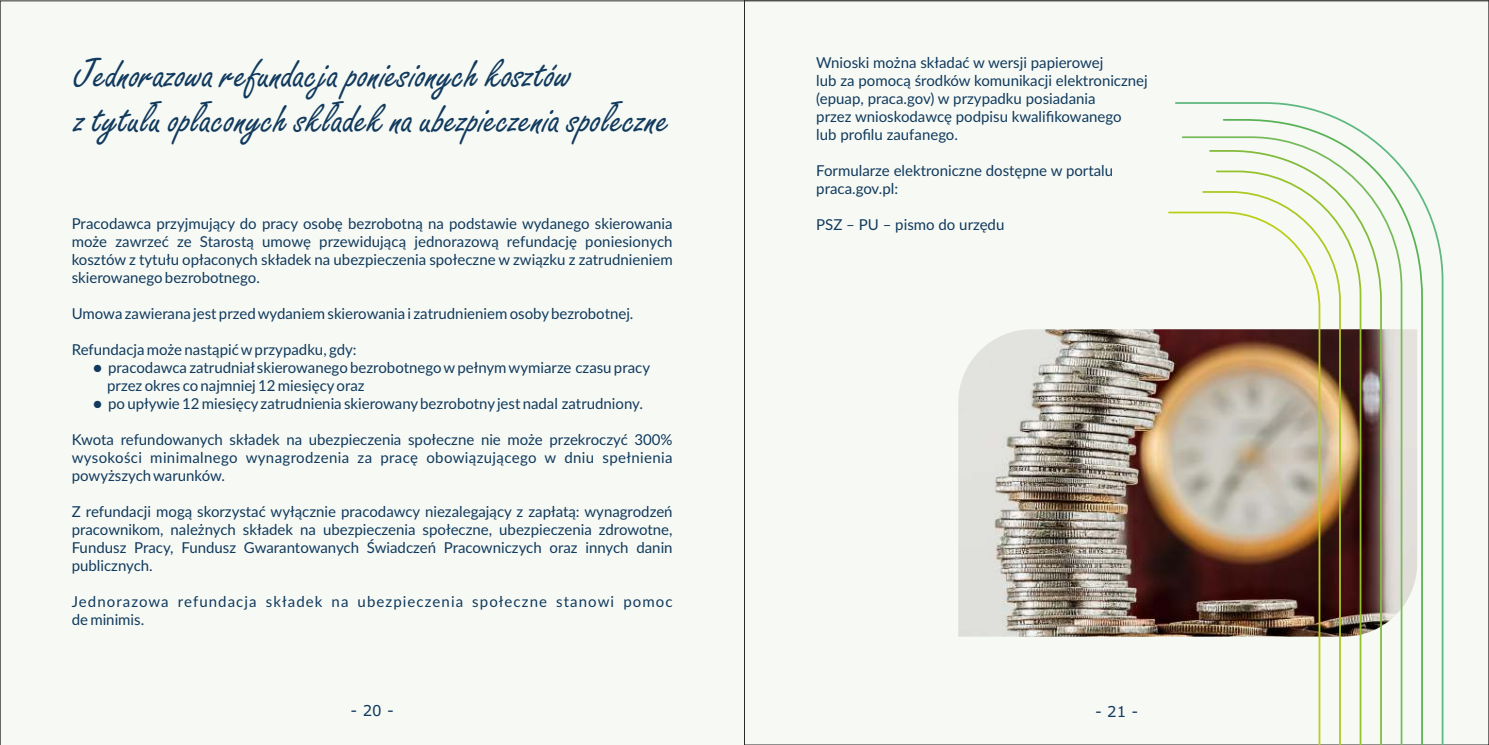
<style>
.page{position:relative;width:1489px;height:745px;background:#fff}
.page>*{position:absolute;margin:0;border:0;box-sizing:border-box;transform-origin:0 0}
.t1{font:42.62px/45.4px "Freeport";color:#113a5e}
.t2{font:15px/18px "Lato";color:#113a5e;text-align:justify}
.t3{font:15px/18px "Lato";letter-spacing:.07em;color:#113a5e}
.t4{font:15px "Verdana";color:#113a5e}
</style>
<div class="page">
<div style="left:0;top:1px;width:1486px;height:743px;background:#f7faf4"></div>
<img style="left:958px;top:329px;width:209px;height:307px">
<svg style="left:1167px;top:210px;width:6px;height:534px"></svg>
<svg style="left:1173px;top:101px;width:271px;height:643px"></svg>
<img style="left:1214px;top:169px;width:148px;height:575px">
<h1 class="t1" style="left:74px;top:56px;width:596px">Jednorazowa refundacja poniesionych kosztów<br>z tytułu opłaconych składek na ubezpieczenia społeczne</h1>
<p class="t2" style="left:72px;top:215px;width:602px">Pracodawca przyjmujący do pracy osobę bezrobotną na podstawie wydanego skierowania może zawrzeć ze Starostą umowę przewidującą jednorazową refundację poniesionych kosztów z tytułu opłaconych składek na ubezpieczenia społeczne w związku z zatrudnieniem skierowanego bezrobotnego.</p>
<p class="t2" style="left:72px;top:305px;width:563px">Umowa zawierana jest przed wydaniem skierowania i zatrudnieniem osobybezrobotnej.</p>
<p class="t2" style="left:72px;top:341px;width:286px">Refundacja może nastąpić wprzypadku, gdy:</p>
<p class="t2" style="left:107px;top:359px;width:544px;text-indent:-14px">● pracodawca zatrudniał skierowanego bezrobotnego wpełnym wymiarze czasu pracy przez okres co najmniej 12 miesięcyoraz</p>
<p class="t2" style="left:93px;top:395px;width:551px">● po upływie 12 miesięcyzatrudnienia skierowanybezrobotnyjest nadal zatrudniony.</p>
<p class="t2" style="left:72px;top:431px;width:602px">Kwota refundowanych składek na ubezpieczenia społeczne nie może przekroczyć 300% wysokości minimalnego wynagrodzenia za pracę obowiązującego w dniu spełnienia powyższych warunków.</p>
<p class="t2" style="left:72px;top:503px;width:602px">Z refundacji mogą skorzystać wyłącznie pracodawcy niezalegający z zapłatą: wynagrodzeń pracownikom, należnych składek na ubezpieczenia społeczne, ubezpieczenia zdrowotne, Fundusz Pracy, Fundusz Gwarantowanych Świadczeń Pracowniczych oraz innych danin publicznych.</p>
<p class="t3" style="left:72px;top:593px;width:602px">Jednorazowa refundacja składek na ubezpieczenia społeczne stanowi pomoc de minimis.</p>
<p class="t2" style="left:816px;top:55px;width:333px;text-align:left">Wnioski można składać w wersji papierowej<br>lub za pomocą środków komunikacji elektronicznej (epuap, praca.gov) w przypadku posiadania<br>przez wnioskodawcę podpisu kwalifikowanego<br>lub profilu zaufanego.</p>
<p class="t2" style="left:816px;top:163px;width:298px">Formularze elektroniczne dostępne w portalu praca.gov.pl:</p>
<p class="t2" style="left:816px;top:217px;width:190px">PSZ – PU – pismo do urzędu</p>
<p class="t4" style="left:350px;top:704px;width:45px">- 20 -</p>
<p class="t4" style="left:1095px;top:704px;width:45px">- 21 -</p>
</div>
